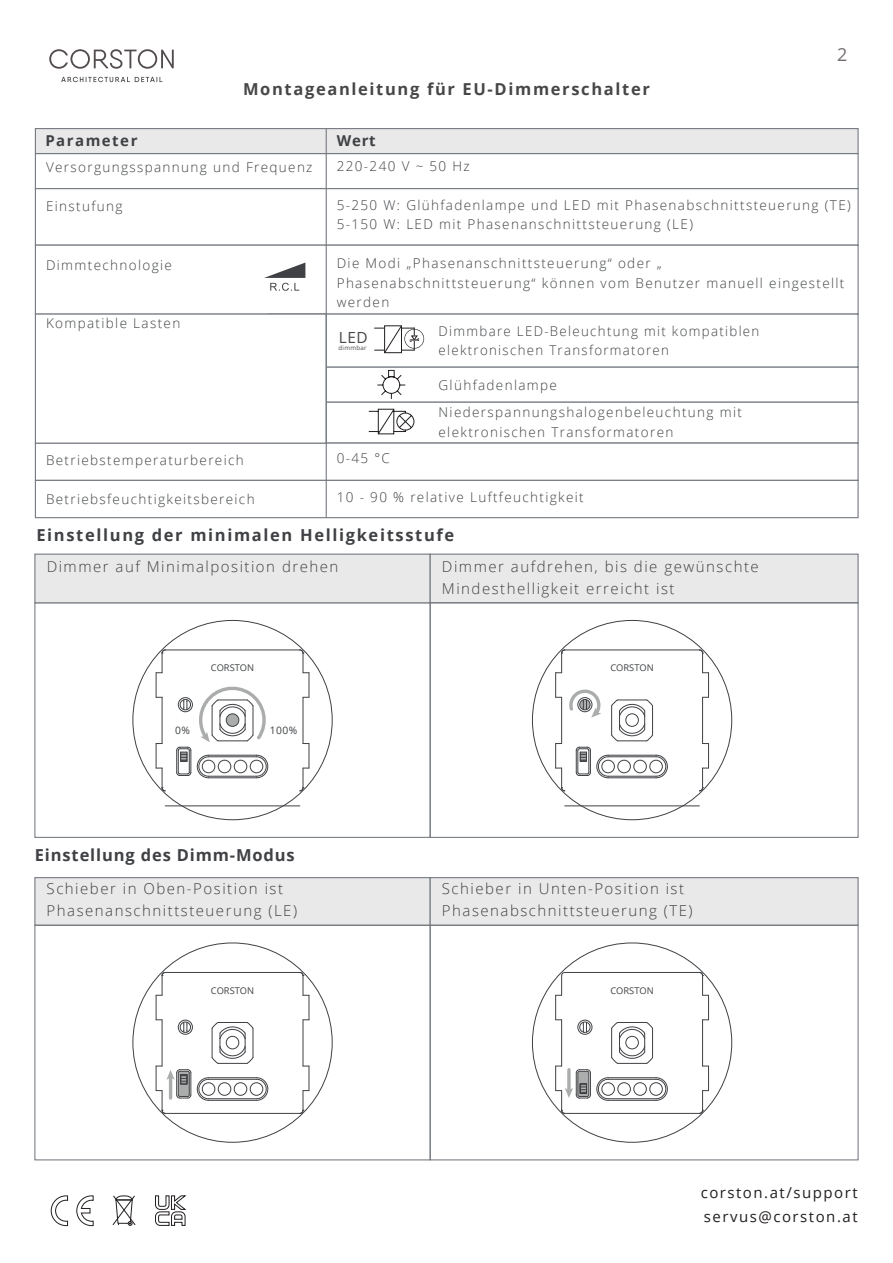
<style>
.page{position:relative;width:893px;height:1263px;background:#fff}
.page>*{position:absolute;margin:0;border:0;box-sizing:border-box;transform-origin:0 0}
.t1{font:18px "Open Sans";color:#524d4c}
.t2{font:700 16.5px "Open Sans";letter-spacing:.1em;color:#3f4144}
.t3{font:700 16.5px "Open Sans";letter-spacing:.1em;color:#474748}
.t4{font:700 16.5px "Open Sans";letter-spacing:.05em;color:#3f4144}
.t5{font:15.3px "Open Sans";color:#464747}
.t6{font:300 15px/22.5px "Open Sans";letter-spacing:.1em;color:#3f4144}
.t7{font:15px/24px "Open Sans";letter-spacing:.1em;color:#231f20}
.t8{font:700 15px "Open Sans";letter-spacing:.1em;color:#3f4144}
.t9{font:300 13.5px/19.5px "Open Sans";letter-spacing:.1em;color:#3f4144}
.t10{font:10.35px "Open Sans";color:#3f4144}
.t11{font:9.3px "Open Sans";color:#3f4144}
.t12{font:6.15px "Open Sans";letter-spacing:.045em;color:#464747}
</style>
<div class="page">
<div style="left:35px;top:188px;width:824px;height:58px;background:#fff;border:1px solid #767b81"></div>
<div style="left:35px;top:245px;width:824px;height:70px;background:#fff;border:1px solid #767b81"></div>
<div style="left:268px;top:313px;width:591px;height:55px;background:#fff;border:1px solid #767b81"></div>
<div style="left:268px;top:367px;width:591px;height:36px;background:#fff;border:1px solid #767b81"></div>
<div style="left:268px;top:402px;width:591px;height:42px;background:#fff;border:1px solid #767b81"></div>
<div style="left:35px;top:442px;width:824px;height:39px;background:#fff;border:1px solid #767b81"></div>
<div style="left:35px;top:480px;width:824px;height:38px;background:#fff;border:1px solid #767b81"></div>
<div style="left:35px;top:313px;width:292px;height:131px;background:#fff;border:1px solid #767b81"></div>
<svg style="left:264px;top:263px;width:41px;height:28px"></svg>
<svg style="left:374px;top:325px;width:50px;height:28px"></svg>
<svg style="left:377px;top:370px;width:29px;height:29px"></svg>
<svg style="left:368px;top:408px;width:47px;height:27px"></svg>
<div style="left:35px;top:128px;width:824px;height:26px;background:#e9e9e9;border:1px solid #767b81"></div>
<hr style="left:326px;top:129px;width:1px;height:389px;background:#767b81">
<div style="left:34px;top:602px;width:397px;height:236px;border:1px solid #767b81"></div>
<div style="left:34px;top:554px;width:397px;height:49px;background:#e9e9e9;border:1px solid #767b81"></div>
<hr style="left:165px;top:650px;width:135px;height:1px;background:#3f4144">
<hr style="left:162px;top:697px;width:1px;height:46px;background:#3f4144">
<hr style="left:303px;top:697px;width:1px;height:46px;background:#3f4144">
<svg style="left:299px;top:649px;width:11px;height:49px"></svg>
<svg style="left:299px;top:743px;width:11px;height:48px"></svg>
<svg style="left:156px;top:743px;width:10px;height:48px"></svg>
<svg style="left:156px;top:649px;width:10px;height:49px"></svg>
<hr style="left:165px;top:806px;width:135px;height:1px;background:#3f4144">
<svg style="left:176px;top:686px;width:92px;height:92px"></svg>
<div style="left:430px;top:554px;width:429px;height:49px;background:#e9e9e9;border:1px solid #767b81"></div>
<div style="left:430px;top:602px;width:429px;height:236px;border:1px solid #767b81"></div>
<div style="left:650px;top:760px;width:13px;height:13px;border:1px solid #3f4144;border-radius:50%"></div>
<div style="left:634px;top:760px;width:13px;height:13px;border:1px solid #3f4144;border-radius:50%"></div>
<div style="left:618px;top:760px;width:13px;height:13px;border:1px solid #3f4144;border-radius:50%"></div>
<div style="left:602px;top:760px;width:13px;height:13px;border:1px solid #3f4144;border-radius:50%"></div>
<hr style="left:565px;top:650px;width:134px;height:1px;background:#3f4144">
<hr style="left:561px;top:697px;width:1px;height:46px;background:#3f4144">
<hr style="left:617px;top:741px;width:30px;height:1px;background:#3f4144">
<hr style="left:702px;top:697px;width:1px;height:46px;background:#3f4144">
<svg style="left:611px;top:699px;width:42px;height:42px"></svg>
<svg style="left:699px;top:649px;width:10px;height:49px"></svg>
<svg style="left:699px;top:743px;width:10px;height:48px"></svg>
<svg style="left:555px;top:743px;width:10px;height:48px"></svg>
<hr style="left:608px;top:755px;width:48px;height:1px;background:#3f4144">
<hr style="left:608px;top:777px;width:48px;height:1px;background:#3f4144">
<hr style="left:608px;top:776px;width:48px;height:1px;background:#3f4144">
<hr style="left:608px;top:756px;width:48px;height:1px;background:#3f4144">
<svg style="left:656px;top:755px;width:12px;height:23px"></svg>
<svg style="left:576px;top:747px;width:33px;height:31px"></svg>
<hr style="left:565px;top:806px;width:134px;height:1px;background:#3f4144">
<svg style="left:555px;top:649px;width:46px;height:69px"></svg>
<div style="left:34px;top:877px;width:397px;height:49px;background:#e9e9e9;border:1px solid #767b81"></div>
<div style="left:34px;top:925px;width:397px;height:235px;border:1px solid #767b81"></div>
<hr style="left:165px;top:972px;width:135px;height:1px;background:#3f4144">
<hr style="left:303px;top:1020px;width:1px;height:46px;background:#3f4144">
<svg style="left:300px;top:972px;width:10px;height:48px"></svg>
<svg style="left:299px;top:1066px;width:11px;height:48px"></svg>
<hr style="left:165px;top:1113px;width:135px;height:1px;background:#3f4144">
<svg style="left:156px;top:972px;width:112px;height:142px"></svg>
<div style="left:430px;top:877px;width:429px;height:49px;background:#e9e9e9;border:1px solid #767b81"></div>
<div style="left:430px;top:925px;width:429px;height:235px;border:1px solid #767b81"></div>
<hr style="left:565px;top:972px;width:134px;height:1px;background:#3f4144">
<hr style="left:702px;top:1020px;width:1px;height:46px;background:#3f4144">
<svg style="left:699px;top:972px;width:10px;height:48px"></svg>
<svg style="left:699px;top:1066px;width:10px;height:48px"></svg>
<hr style="left:565px;top:1113px;width:134px;height:1px;background:#3f4144">
<svg style="left:555px;top:972px;width:113px;height:142px"></svg>
<svg style="left:51px;top:1195px;width:17px;height:31px"></svg>
<svg style="left:76px;top:1195px;width:18px;height:31px"></svg>
<svg style="left:155px;top:1195px;width:31px;height:31px"></svg>
<svg style="left:112px;top:1195px;width:24px;height:30px"></svg>
<svg style="left:49px;top:49px;width:125px;height:33px"></svg>
<p class="t3" style="left:243px;top:78px;width:408px">Montageanleitung für EU-Dimmerschalter</p>
<p class="t8" style="left:45px;top:129px;width:94px">Parameter</p>
<p class="t8" style="left:337px;top:129px;width:41px">Wert</p>
<h1 class="t1" style="left:837px;top:42px;width:12px">2</h1>
<p class="t9" style="left:46px;top:157px;width:268px">Versorgungsspannung und Frequenz</p>
<p class="t9" style="left:46px;top:196px;width:78px">Einstufung</p>
<p class="t9" style="left:46px;top:255px;width:127px">Dimmtechnologie</p>
<p class="t9" style="left:46px;top:313px;width:136px">Kompatible Lasten</p>
<p class="t9" style="left:46px;top:450px;width:199px">Betriebstemperaturbereich</p>
<p class="t9" style="left:46px;top:489px;width:210px">Betriebsfeuchtigkeitsbereich</p>
<p class="t9" style="left:337px;top:156px;width:135px">220-240 V ~ 50 Hz</p>
<p class="t9" style="left:337px;top:195px;width:516px">5-250 W: Glühfadenlampe und LED mit Phasenabschnittsteuerung (TE)<br>5-150 W: LED mit Phasenanschnittsteuerung (LE)</p>
<p class="t9" style="left:337px;top:253px;width:509px">Die Modi „Phasenanschnittsteuerung“ oder „<br>Phasenabschnittsteuerung“ können vom Benutzer manuell eingestellt werden</p>
<p class="t5" style="left:339px;top:326px;width:31px">LED</p>
<p class="t12" style="left:339px;top:344px;width:29px">dimmbar</p>
<p class="t9" style="left:438px;top:321px;width:322px">Dimmbare LED-Beleuchtung mit kompatiblen elektronischen Transformatoren</p>
<p class="t9" style="left:438px;top:371px;width:305px;line-height:27.3px">Glühfadenlampe<br>Niederspannungshalogenbeleuchtung mit</p>
<p class="t9" style="left:438px;top:422px;width:236px">elektronischen Transformatoren</p>
<p class="t9" style="left:337px;top:448px;width:55px">0-45 °C</p>
<p class="t9" style="left:337px;top:487px;width:248px">10 - 90 % relative Luftfeuchtigkeit</p>
<p class="t2" style="left:36px;top:523px;width:419px">Einstellung der minimalen Helligkeitsstufe</p>
<p class="t6" style="left:47px;top:554px;width:293px">Dimmer auf Minimalposition drehen</p>
<p class="t11" style="left:211px;top:661px;width:45px">CORSTON</p>
<p class="t10" style="left:175px;top:723px;width:16px">0%</p>
<p class="t10" style="left:270px;top:723px;width:29px">100%</p>
<p class="t4" style="left:35px;top:844px;width:261px">Einstellung des Dimm-Modus</p>
<p class="t6" style="left:47px;top:877px;width:252px">Schieber in Oben-Position ist<br>Phasenanschnittsteuerung (LE)</p>
<p class="t11" style="left:211px;top:984px;width:45px">CORSTON</p>
<p class="t6" style="left:442px;top:554px;width:318px">Dimmer aufdrehen, bis die gewünschte<br>Mindesthelligkeit erreicht ist</p>
<p class="t11" style="left:610px;top:661px;width:45px">CORSTON</p>
<p class="t6" style="left:442px;top:877px;width:252px">Schieber in Unten-Position ist<br>Phasenabschnittsteuerung (TE)</p>
<p class="t11" style="left:610px;top:984px;width:45px">CORSTON</p>
<p class="t7" style="left:701px;top:1180px;width:158px">corston.at/support servus@corston.at</p>
</div>
